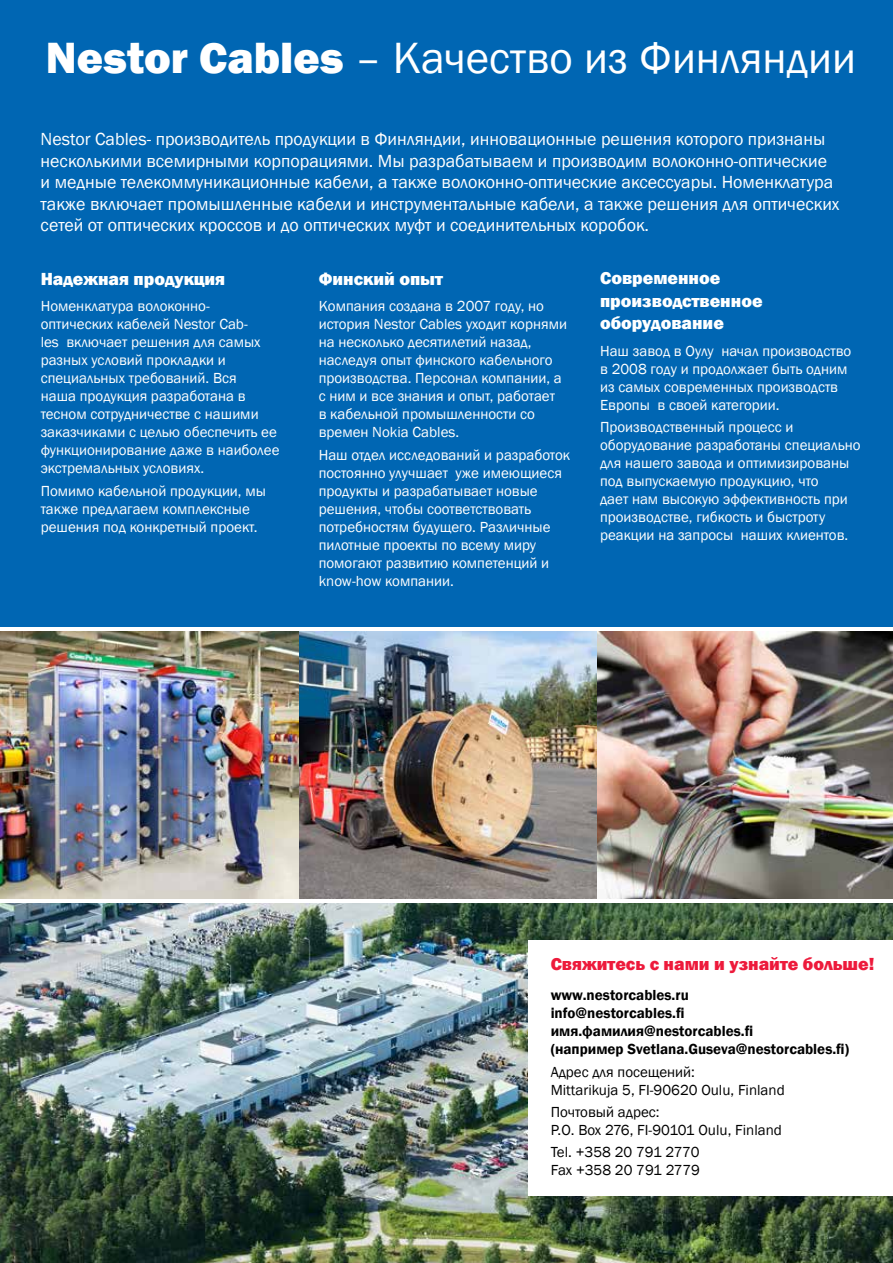
<style>
.page{position:relative;width:893px;height:1263px;background:#fff}
.page>*{position:absolute;margin:0;border:0;box-sizing:border-box;transform-origin:0 0}
.t1{font:45px "Franklin Gothic";color:#fff}
.t2{font:18px/21.6px "Franklin Gothic";color:#fff}
.t3{font:800 18px/22.5px "Franklin Gothic";color:#fff}
.t4{font:800 18px "Franklin Gothic";color:#ed1a3b}
.t5{font:15px/18px "Franklin Gothic";color:#fff}
.t6{font:15px/18px "Franklin Gothic";color:#000}
.t7{font:600 15px/18px "Franklin Gothic";color:#000}
.s1{font-weight:800}
</style>
<div class="page">
<img style="left:0;top:631px;width:893px;height:267px">
<img style="left:300px;top:632px;width:298px;height:266px">
<div style="left:0;top:0;width:893px;height:626px;background:#0066b3"></div>
<img style="left:0;top:904px;width:893px;height:359px">
<div style="left:528px;top:940px;width:365px;height:255px;background:#fff"></div>
<h1 class="t1" style="left:46px;top:30px;width:812px"><span class="s1">Nestor Cables</span> – Качество из Финляндии</h1>
<p class="t2" style="left:41px;top:129px;width:800px">Nestor Cables- производитель продукции в Финляндии, инновационные решения которого признаны несколькими всемирными корпорациями. Мы разрабатываем и производим волоконно-оптические и медные телекоммуникационные кабели, а также волоконно-оптические аксессуары. Номенклатура также включает промышленные кабели и инструментальные кабели, а также решения для оптических сетей от оптических кроссов и до оптических муфт и соединительных коробок.</p>
<p class="t3" style="left:41px;top:268px;width:186px">Надежная продукция</p>
<p class="t5" style="left:41px;top:298px;width:240px">Номенклатура волоконно&shy;оптических кабелей Nestor Cab-<br>les включает решения для самых разных условий прокладки и специальных требований. Вся<br>наша продукция разработана в тесном сотрудничестве с нашими заказчиками с целью обеспечить ее функционирование даже в наиболее экстремальных условиях.</p>
<p class="t5" style="left:41px;top:482px;width:227px">Помимо кабельной продукции, мы также предлагаем комплексные решения под конкретный проект.</p>
<p class="t3" style="left:319px;top:268px;width:126px">Финский опыт</p>
<p class="t5" style="left:319px;top:298px;width:250px">Компания создана в 2007 году, но история Nestor Cables уходит корнями на несколько десятилетий назад, наследуя опыт финского кабельного производства. Персонал компании, а с ним и все знания и опыт, работает<br>в кабельной промышленности со времен Nokia Cables.</p>
<p class="t5" style="left:319px;top:446px;width:253px">Наш отдел исследований и разработок постоянно улучшает уже имеющиеся продукты и разрабатывает новые решения, чтобы соответствовать потребностям будущего. Различные пилотные проекты по всему миру помогают развитию компетенций и know-how компании.</p>
<p class="t3" style="left:600px;top:267px;width:164px">Современное производственное оборудование</p>
<p class="t5" style="left:600px;top:342px;width:253px">Наш завод в Оулу начал производство в 2008 году и продолжает быть одним из самых современных производств<br>Европы в своей категории.</p>
<p class="t5" style="left:600px;top:418px;width:262px">Производственный процесс и оборудование разработаны специально для нашего завода и оптимизированы под выпускаемую продукцию, что<br>дает нам высокую эффективность при производстве, гибкость и быстроту реакции на запросы наших клиентов.</p>
<p class="t4" style="left:551px;top:952px;width:325px">Свяжитесь с нами и узнайте больше!</p>
<p class="t7" style="left:551px;top:986px;width:300px">www.nestorcables.ru<br>info@nestorcables.fi имя.фамилия@nestorcables.fi<br>(например Svetlana.Guseva@nestorcables.fi)</p>
<p class="t6" style="left:551px;top:1063px;width:236px">Адрес для посещений:<br>Mittarikuja 5, FI-90620 Oulu, Finland</p>
<p class="t6" style="left:551px;top:1103px;width:233px">Почтовый адрес:<br>P.O. Box 276, FI-90101 Oulu, Finland</p>
<p class="t6" style="left:551px;top:1143px;width:151px">Tel. +358 20 791 2770<br>Fax +358 20 791 2779</p>
</div>
